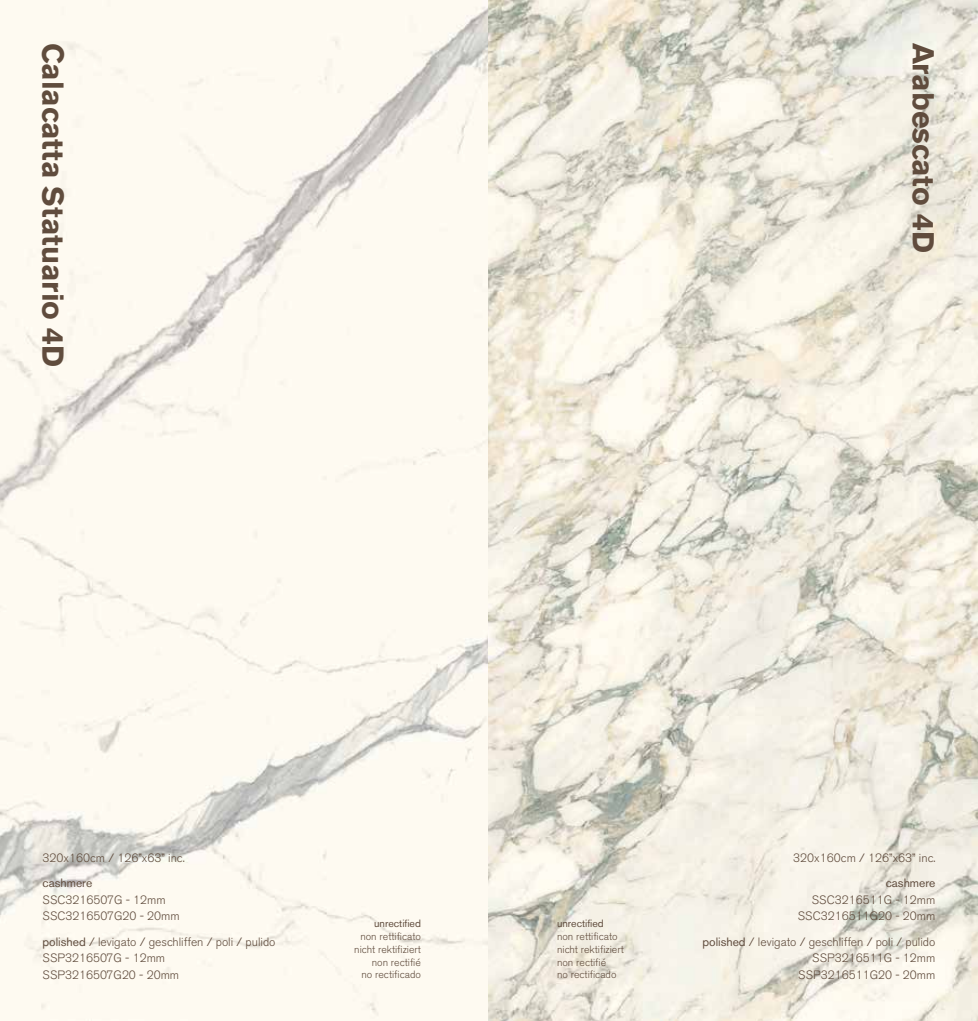
<style>
.page{position:relative;width:978px;height:1021px;background:#fff}
.page>*{position:absolute;margin:0;border:0;box-sizing:border-box;transform-origin:0 0}
.t1{font:700 30px "Akzidenz Grotesk BE";color:#604c3d}
.t2{font:300 12px/16.5px "Akzidenz Grotesk BE";color:#604c3d}
.t3{font:12px "Akzidenz Grotesk BE";color:#604c3d}
.t4{font:300 10.5px/12.8px "Akzidenz Grotesk BE";color:#604c3d}
.t5{font:10.5px "Akzidenz Grotesk BE";color:#604c3d}
.s1{font-weight:400}
</style>
<div class="page">
<img style="left:0;top:0;width:978px;height:1020px">
<h1 class="t1" style="left:70px;top:43px;width:326px;rotate:90deg">Calacatta Statuario 4D</h1>
<h1 class="t1" style="left:941px;top:43px;width:211px;rotate:90deg">Arabescato 4D</h1>
<p class="t2" style="left:43px;top:849px;width:144px">320x160cm / 126”x63” inc.</p>
<p class="t3" style="left:43px;top:875px;width:51px">cashmere</p>
<p class="t2" style="left:43px;top:891px;width:139px">SSC3216507G - 12mm<br>SSC3216507G20 - 20mm</p>
<p class="t2" style="left:43px;top:933px;width:235px"><span class="s1">polished</span> / levigato / geschliffen / poli / pulido<br>SSP3216507G - 12mm<br>SSP3216507G20 - 20mm</p>
<p class="t5" style="left:374px;top:917px;width:48px">unrectified</p>
<p class="t4" style="left:354px;top:930px;width:68px;text-align:right">non rettificato nicht rektifiziert non rectifié<br>no rectificado</p>
<p class="t5" style="left:557px;top:917px;width:48px">unrectified</p>
<p class="t4" style="left:557px;top:930px;width:68px">non rettificato nicht rektifiziert non rectifié<br>no rectificado</p>
<p class="t2" style="left:793px;top:849px;width:144px">320x160cm / 126”x63” inc.</p>
<p class="t3" style="left:886px;top:875px;width:51px">cashmere</p>
<p class="t2" style="left:798px;top:891px;width:139px;text-align:right">SSC3216511G - 12mm<br>SSC3216511G20 - 20mm</p>
<p class="t2" style="left:702px;top:933px;width:235px;text-align:right"><span class="s1">polished</span> / levigato / geschliffen / poli / pulido<br>SSP3216511G - 12mm<br>SSP3216511G20 - 20mm</p>
</div>
